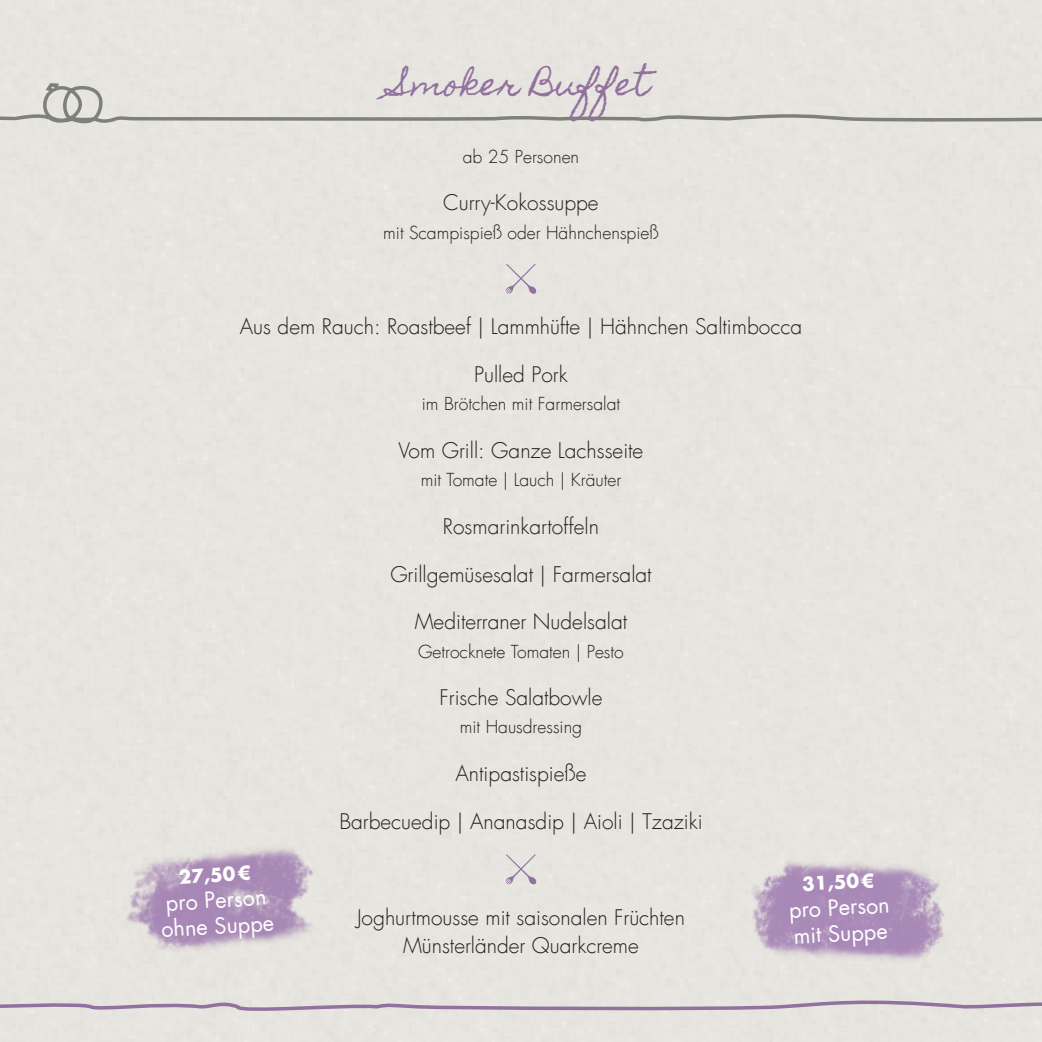
<style>
.page{position:relative;width:1042px;height:1042px;background:#fff}
.page>*{position:absolute;margin:0;border:0;box-sizing:border-box;transform-origin:0 0}
.t1{font:31.5px "Homemade Apple";color:#91719e}
.t2{font:21.7px/26.1px "Futura LT";color:#fff}
.t3{font:300 21px/28px "Futura LT";color:#231f20;text-align:center}
.t4{font:700 18.38px "Futura LT";color:#fff}
.t5{font:300 17.5px "Futura LT";color:#231f20}
</style>
<div class="page">
<svg style="left:0;top:948px;width:1042px;height:69px;background:#e1ddda"></svg>
<svg style="left:0;top:81px;width:1042px;height:46px;background:#dddbd5"></svg>
<svg style="left:506px;top:263px;width:31px;height:31px"></svg>
<svg style="left:506px;top:854px;width:31px;height:31px"></svg>
<img style="left:112px;top:818px;width:215px;height:163px">
<img style="left:724px;top:841px;width:282px;height:134px">
<h1 class="t1" style="left:392px;top:66px;width:258px">Smoker Buffet</h1>
<p class="t5" style="left:463px;top:146px;width:118px">ab 25 Personen</p>
<p class="t3" style="left:443px;top:189px;width:157px">Curry-Kokossuppe</p>
<p class="t5" style="left:383px;top:221px;width:277px">mit Scampispieß oder Hähnchenspieß</p>
<p class="t3" style="left:240px;top:313px;width:564px">Aus dem Rauch: Roastbeef | Lammhüfte | Hähnchen Saltimbocca</p>
<p class="t3" style="left:474px;top:361px;width:95px">Pulled Pork</p>
<p class="t5" style="left:422px;top:393px;width:200px">im Brötchen mit Farmersalat</p>
<p class="t3" style="left:399px;top:437px;width:246px">Vom Grill: Ganze Lachsseite</p>
<p class="t5" style="left:421px;top:469px;width:202px">mit Tomate | Lauch | Kräuter</p>
<p class="t3" style="left:443px;top:513px;width:158px">Rosmarinkartoffeln</p>
<p class="t3" style="left:390px;top:560px;width:263px">Grillgemüsesalat | Farmersalat</p>
<p class="t3" style="left:415px;top:608px;width:214px">Mediterraner Nudelsalat</p>
<p class="t5" style="left:418px;top:640px;width:207px">Getrocknete Tomaten | Pesto</p>
<p class="t3" style="left:439px;top:684px;width:164px">Frische Salatbowle</p>
<p class="t5" style="left:460px;top:716px;width:124px">mit Hausdressing</p>
<p class="t3" style="left:455px;top:760px;width:132px">Antipastispieße</p>
<p class="t3" style="left:339px;top:808px;width:365px">Barbecuedip | Ananasdip | Aioli | Tzaziki</p>
<p class="t4" style="left:178px;top:865px;width:73px;rotate:-4deg">27,50€</p>
<p class="t2" style="left:159px;top:891px;width:114px;rotate:-4deg">pro Person ohne Suppe</p>
<p class="t3" style="left:357px;top:904px;width:329px">Joghurtmousse mit saisonalen Früchten<br>Münsterländer Quarkcreme</p>
<p class="t4" style="left:801px;top:871px;width:73px;rotate:-3deg">31,50€</p>
<p class="t2" style="left:788px;top:897px;width:102px;rotate:-3deg">pro Person mit Suppe</p>
</div>
